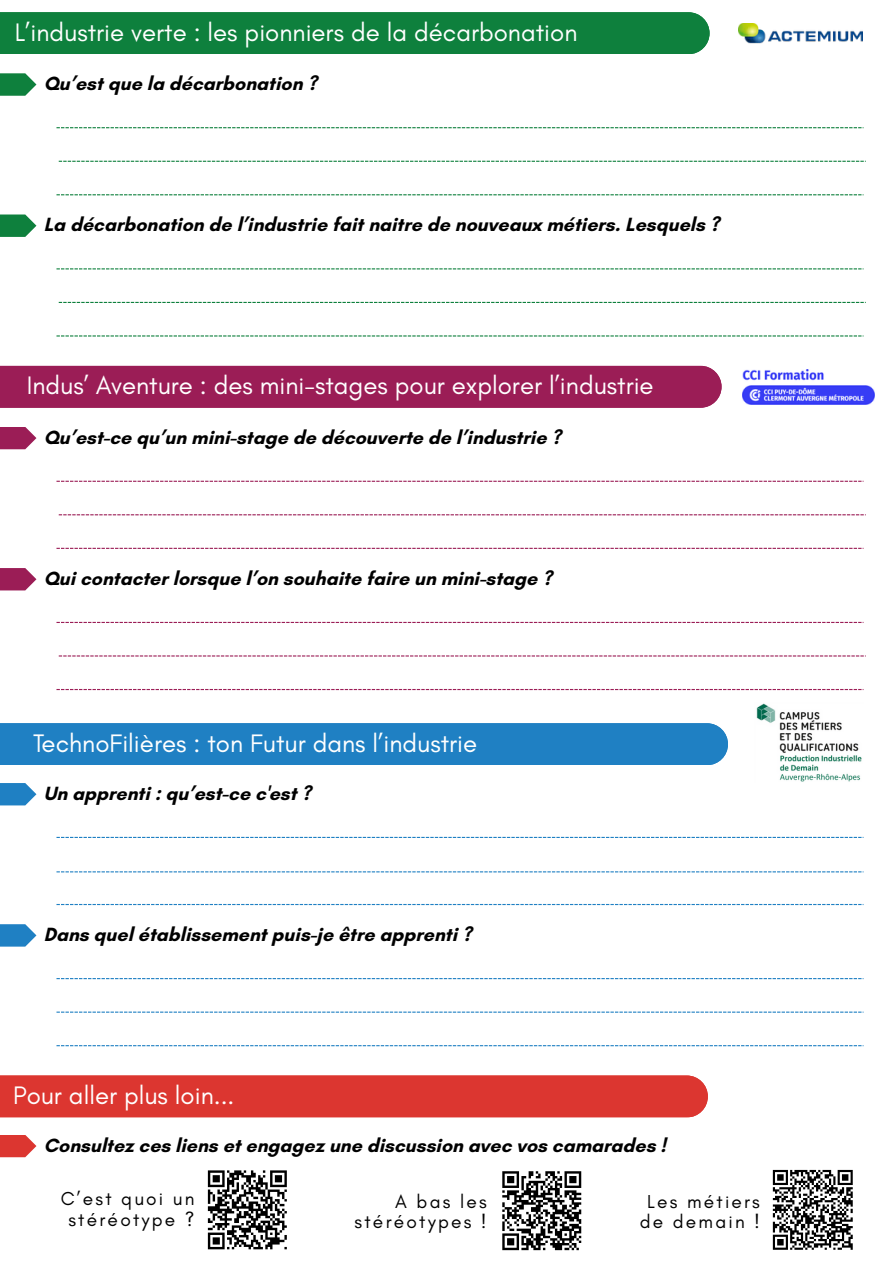
<style>
.page{position:relative;width:894px;height:1264px;background:#fff}
.page>*{position:absolute;margin:0;border:0;box-sizing:border-box;transform-origin:0 0}
.t1{font:25.8px "Glacial Indifference";color:#fff}
.t2{font:700 19.5px "Glacial Indifference";color:#000}
.t3{font:19.05px/20.2px "Glacial Indifference";letter-spacing:.115em;color:#000;text-align:center}
</style>
<div class="page">
<img style="left:738px;top:23px;width:124px;height:21px">
<div style="left:0;top:12px;width:709px;height:42px;background:#0e803d"></div>
<svg style="left:0;top:73px;width:36px;height:23px"></svg>
<svg style="left:56px;top:194px;width:807px;height:1px"></svg>
<svg style="left:59px;top:161px;width:806px;height:1px"></svg>
<svg style="left:56px;top:127px;width:807px;height:1px"></svg>
<svg style="left:0;top:214px;width:36px;height:23px"></svg>
<svg style="left:56px;top:335px;width:807px;height:1px"></svg>
<svg style="left:59px;top:302px;width:806px;height:1px"></svg>
<svg style="left:56px;top:268px;width:807px;height:1px"></svg>
<img style="left:742px;top:369px;width:132px;height:35px">
<div style="left:0;top:366px;width:721px;height:42px;background:#9b1d56"></div>
<svg style="left:0;top:427px;width:36px;height:22px"></svg>
<svg style="left:56px;top:548px;width:807px;height:1px"></svg>
<svg style="left:59px;top:514px;width:806px;height:1px"></svg>
<svg style="left:56px;top:480px;width:807px;height:2px;background:#d49eb6"></svg>
<svg style="left:0;top:568px;width:36px;height:22px"></svg>
<svg style="left:56px;top:689px;width:807px;height:1px"></svg>
<svg style="left:59px;top:655px;width:806px;height:1px"></svg>
<svg style="left:56px;top:622px;width:807px;height:1px"></svg>
<img style="left:756px;top:703px;width:106px;height:79px">
<div style="left:0;top:723px;width:727px;height:42px;background:#1f80c3"></div>
<svg style="left:0;top:783px;width:36px;height:22px"></svg>
<svg style="left:56px;top:904px;width:807px;height:1px"></svg>
<svg style="left:56px;top:871px;width:807px;height:1px"></svg>
<svg style="left:56px;top:836px;width:807px;height:2px"></svg>
<svg style="left:0;top:924px;width:36px;height:22px"></svg>
<svg style="left:56px;top:1045px;width:807px;height:1px"></svg>
<svg style="left:56px;top:1011px;width:807px;height:1px"></svg>
<svg style="left:56px;top:978px;width:807px;height:1px"></svg>
<div style="left:0;top:1075px;width:707px;height:42px;background:#dc3630"></div>
<svg style="left:0;top:1135px;width:36px;height:22px"></svg>
<svg style="left:207px;top:1170px;width:80px;height:80px"></svg>
<svg style="left:502px;top:1171px;width:80px;height:80px"></svg>
<svg style="left:772px;top:1169px;width:81px;height:81px"></svg>
<h1 class="t1" style="left:15px;top:16px;width:564px">L’industrie verte : les pionniers de la décarbonation</h1>
<p class="t2" style="left:44px;top:72px;width:275px">Qu’est que la décarbonation ?</p>
<h2 class="t2" style="left:44px;top:213px;width:677px">La décarbonation de l’industrie fait naitre de nouveaux métiers. Lesquels ?</h2>
<p class="t1" style="left:27px;top:370px;width:628px">Indus’ Aventure : des mini-stages pour explorer l’industrie</p>
<p class="t2" style="left:44px;top:425px;width:518px">Qu’est-ce qu’un mini-stage de découverte de l’industrie ?</p>
<p class="t2" style="left:44px;top:566px;width:509px">Qui contacter lorsque l’on souhaite faire un mini-stage ?</p>
<h2 class="t1" style="left:33px;top:727px;width:445px">TechnoFilières : ton Futur dans l’industrie</h2>
<p class="t2" style="left:44px;top:781px;width:269px">Un apprenti : qu’est-ce c'est ?</p>
<p class="t2" style="left:44px;top:922px;width:429px">Dans quel établissement puis-je être apprenti ?</p>
<p class="t1" style="left:13px;top:1079px;width:223px">Pour aller plus loin...</p>
<p class="t2" style="left:44px;top:1133px;width:623px">Consultez ces liens et engagez une discussion avec vos camarades !</p>
<h1 class="t3" style="left:61px;top:1188px;width:135px">C’est quoi un stéréotype ?</h1>
<h2 class="t3" style="left:354px;top:1190px;width:133px;text-align:right">A bas les stéréotypes !</h2>
<p class="t3" style="left:647px;top:1190px;width:114px">Les métiers</p>
<p class="t3" style="left:639px;top:1210px;width:122px">de demain !</p>
</div>
